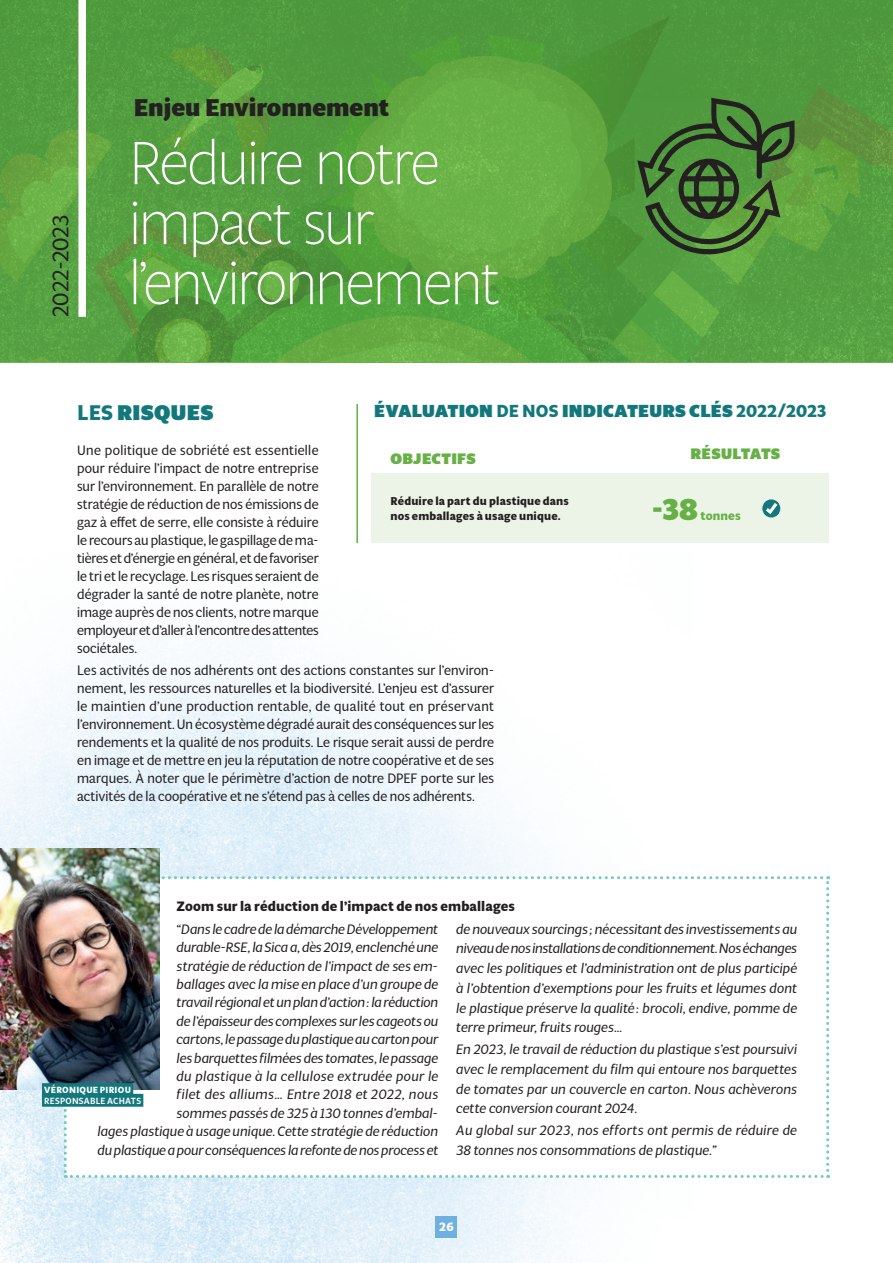
<style>
.page{position:relative;width:893px;height:1263px;background:#fff}
.page>*{position:absolute;margin:0;border:0;box-sizing:border-box;transform-origin:0 0}
.t1{font:300 60px/60px "Multi Display";letter-spacing:-.02em;color:#fff}
.t2{font:800 30px "Multi Display";color:#66b045}
.t3{font:800 24px "Multi Display";color:#231f20}
.t4{font:22.5px "Multi Display";color:#231f20}
.t5{font:21px "Multi Display Poster";letter-spacing:.015em;color:#13787c}
.t6{font:17.25px "Multi Display Poster";letter-spacing:.01em;color:#13787c}
.t7{font:15px "Multi Display Poster";letter-spacing:.015em;color:#66b045}
.t8{font:italic 13.5px/18.5px "Multi Display";letter-spacing:.005em;color:#231f20;text-align:justify}
.t9{font:13.5px/18px "Multi Display";letter-spacing:.005em;color:#231f20;text-align:justify}
.t10{font:700 13.5px "Multi Display";letter-spacing:.01em;color:#231f20}
.t11{font:700 12px "Multi Display";letter-spacing:.015em;color:#66b045}
.t12{font:700 12px "Multi Display";color:#fff}
.t13{font:700 11.25px/15px "Multi Display";letter-spacing:.015em;color:#231f20}
.t14{font:500 8.85px "Multi Display";letter-spacing:.03em;color:#fff}
.t15{font:700 8.85px "Multi Display";letter-spacing:.03em;color:#fff}
.s1{font-family:"Multi Display";font-weight:700}
</style>
<div class="page">
<img style="left:0;top:631px;width:586px;height:632px">
<div style="left:436px;top:1216px;width:21px;height:21px;background:#6eb1e1"></div>
<img style="left:0;top:0;width:893px;height:363px">
<svg style="left:64px;top:876px;width:765px;height:302px"></svg>
<img style="left:0;top:849px;width:160px;height:240px">
<div style="left:42px;top:1083px;width:91px;height:13px;background:#13787c"></div>
<div style="left:42px;top:1094px;width:101px;height:13px;background:#13787c"></div>
<div style="left:372px;top:474px;width:457px;height:69px;background:#ecf4e7"></div>
<hr style="left:356px;top:404px;width:2px;height:139px;background:#66b045">
<svg style="left:762px;top:499px;width:18px;height:18px"></svg>
<h3 class="t4" style="left:45px;top:317px;width:103px;rotate:-90deg">2022-2023</h3>
<h3 class="t3" style="left:134px;top:90px;width:257px">Enjeu Environnement</h3>
<h1 class="t1" style="left:130px;top:129px;width:372px">Réduire notre impact sur l’environnement</h1>
<p class="t6" style="left:374px;top:399px;width:454px">ÉVALUATION <span class="s1">DE NOS</span> INDICATEURS CLÉS <span class="s1">2022/2023</span></p>
<p class="t7" style="left:390px;top:448px;width:87px">OBJECTIFS</p>
<h3 class="t5" style="left:77px;top:397px;width:138px"><span class="s1">LES</span> RISQUES</h3>
<p class="t9" style="left:77px;top:440px;width:243px">Une politique de sobriété est essentielle pour réduire l’impact de notre entreprise sur l’environnement. En parallèle de notre stratégie de réduction de nos émissions de gaz à effet de serre, elle consiste à réduire le recours au plastique, le gaspillage de ma&shy;tières et d’énergie en général, et de favoriser le tri et le recyclage. Les risques seraient de dégrader la santé de notre planète, notre image auprès de nos clients, notre marque employeur et d’aller à l’encontre des attentes sociétales.</p>
<p class="t9" style="left:77px;top:660px;width:419px">Les activités de nos adhérents ont des actions constantes sur l’environ&shy;nement, les ressources naturelles et la biodiversité. L’enjeu est d’assurer le maintien d’une production rentable, de qualité tout en préservant l’environnement. Un écosystème dégradé aurait des conséquences sur les rendements et la qualité de nos produits. Le risque serait aussi de perdre en image et de mettre en jeu la réputation de notre coopérative et de ses marques. À noter que le périmètre d’action de notre DPEF porte sur les activités de la coopérative et ne s’étend pas à celles de nos adhérents.</p>
<p class="t7" style="left:690px;top:444px;width:91px">RÉSULTATS</p>
<p class="t13" style="left:391px;top:493px;width:180px">Réduire la part du plastique dans nos emballages à usage unique.</p>
<h2 class="t2" style="left:651px;top:488px;width:49px">-38</h2>
<p class="t11" style="left:700px;top:507px;width:42px">tonnes</p>
<p class="t10" style="left:177px;top:897px;width:340px">Zoom sur la réduction de l’impact de nos emballages</p>
<p class="t8" style="left:98px;top:919px;width:342px;text-align:right">“Dans le cadre de la démarche Développement<br>durable-RSE, la Sica a, dès 2019, enclenché une<br>stratégie de réduction de l’impact de ses em-<br>ballages avec la mise en place d’un groupe de<br>travail régional et un plan d’action: la réduction<br>de l’épaisseur des complexes sur les cageots ou<br>cartons, le passage du plastique au carton pour<br>les barquettes filmées des tomates, le passage<br>du plastique à la cellulose extrudée pour le<br>filet des alliums… Entre 2018 et 2022, nous<br>sommes passés de 325 à 130 tonnes d’embal-<br>lages plastique à usage unique. Cette stratégie de réduction du plastique a pour conséquences la refonte de nos process et</p>
<p class="t8" style="left:456px;top:918px;width:342px;line-height:19.6px">de nouveaux sourcings ; nécessitant des investissements au niveau de nos installations de conditionnement. Nos échanges avec les politiques et l’administration ont de plus participé à l’obtention d’exemptions pour les fruits et légumes dont le plastique préserve la qualité: brocoli, endive, pomme de terre primeur, fruits rouges…</p>
<p class="t8" style="left:456px;top:1039px;width:342px;line-height:19.6px">En 2023, le travail de réduction du plastique s’est poursuivi avec le remplacement du film qui entoure nos barquettes de tomates par un couvercle en carton. Nous achèverons cette conversion courant 2024.</p>
<p class="t8" style="left:456px;top:1120px;width:342px;line-height:19.6px">Au global sur 2023, nos efforts ont permis de réduire de<br>38 tonnes nos consommations de plastique.”</p>
<p class="t15" style="left:44px;top:1084px;width:88px">VÉRONIQUE PIRIOU</p>
<p class="t14" style="left:44px;top:1094px;width:98px">RESPONSABLE ACHATS</p>
<p class="t12" style="left:439px;top:1219px;width:16px">26</p>
</div>
